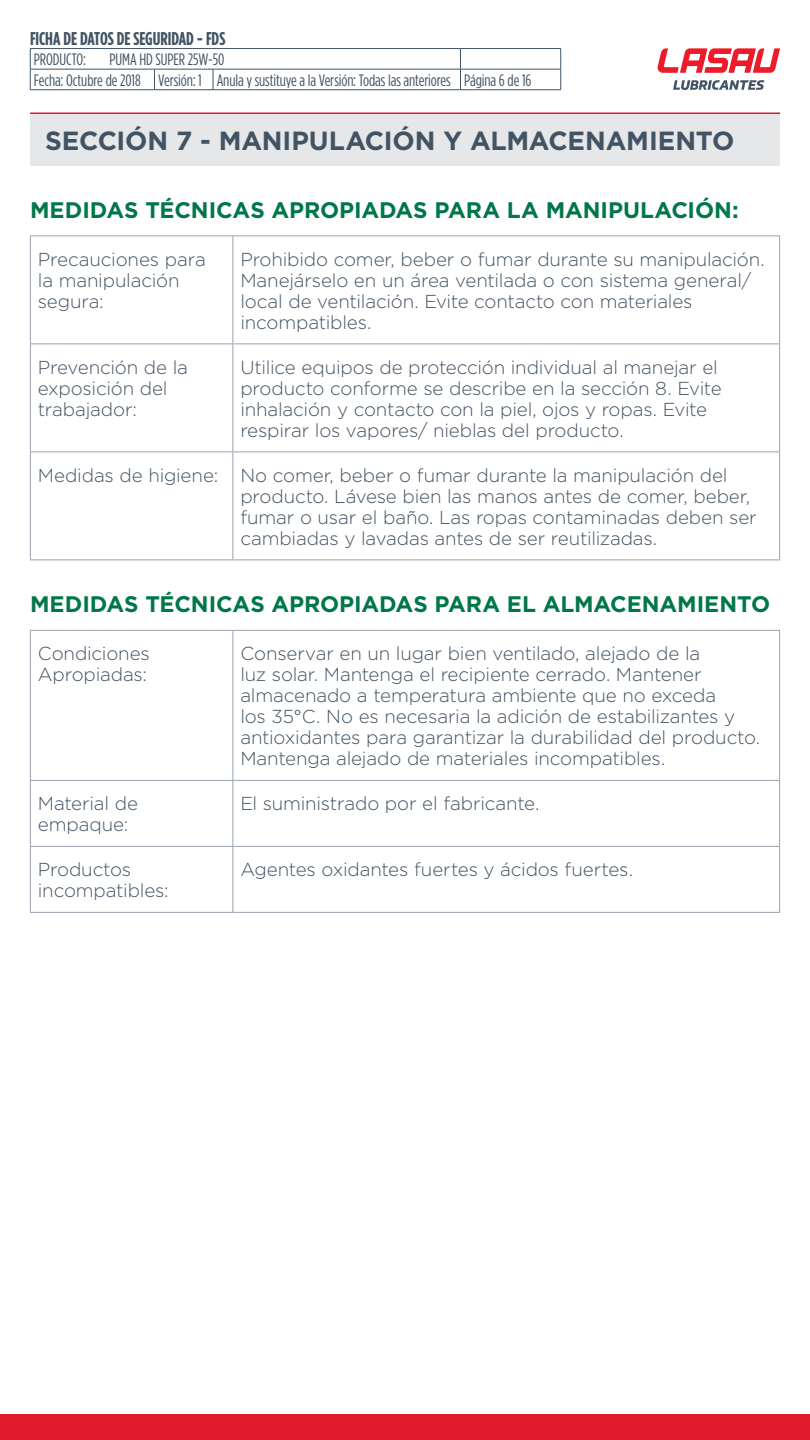
<style>
.page{position:relative;width:810px;height:1440px;background:#fff}
.page>*{position:absolute;margin:0;border:0;box-sizing:border-box;transform-origin:0 0}
.t1{font:700 26.25px "Gotham";letter-spacing:-.01em;color:#425364}
.t2{font:700 22.5px "Gotham";letter-spacing:-.005em;color:#007749}
.t3{font:300 18.75px/21px "Gotham";letter-spacing:-.01em;color:#425364}
.t4{font:700 18.45px "Gotham Cond";letter-spacing:-.005em;color:#425364}
.t5{font:16.5px/20.6px "Gotham Cond";letter-spacing:-.005em;color:#425364}
</style>
<div class="page">
<div style="left:0;top:1414px;width:810px;height:26px;background:#df1a2a"></div>
<svg style="left:657px;top:48px;width:123px;height:25px"></svg>
<svg style="left:673px;top:80px;width:91px;height:10px"></svg>
<hr style="left:30px;top:48px;width:76px;height:1px;background:#425364">
<hr style="left:106px;top:48px;width:48px;height:1px;background:#425364">
<hr style="left:154px;top:48px;width:59px;height:1px;background:#425364">
<hr style="left:213px;top:48px;width:247px;height:1px;background:#425364">
<hr style="left:460px;top:48px;width:101px;height:1px;background:#425364">
<hr style="left:30px;top:69px;width:76px;height:1px;background:#425364">
<svg style="left:30px;top:49px;width:1px;height:40px"></svg>
<hr style="left:106px;top:69px;width:48px;height:1px;background:#425364">
<hr style="left:154px;top:69px;width:59px;height:1px;background:#425364">
<svg style="left:154px;top:69px;width:1px;height:20px"></svg>
<hr style="left:213px;top:69px;width:247px;height:1px;background:#425364">
<svg style="left:213px;top:69px;width:1px;height:20px"></svg>
<hr style="left:460px;top:69px;width:101px;height:1px;background:#425364">
<svg style="left:460px;top:49px;width:1px;height:40px"></svg>
<svg style="left:560px;top:49px;width:1px;height:40px"></svg>
<hr style="left:30px;top:89px;width:76px;height:1px;background:#425364">
<hr style="left:106px;top:89px;width:48px;height:1px;background:#425364">
<hr style="left:154px;top:89px;width:59px;height:1px;background:#425364">
<hr style="left:213px;top:89px;width:247px;height:1px;background:#425364">
<hr style="left:460px;top:89px;width:101px;height:1px;background:#425364">
<div style="left:30px;top:113px;width:750px;height:53px;background:#e6e7e9"></div>
<hr style="left:30px;top:112px;width:750px;height:2px;background:#df1a2a">
<hr style="left:30px;top:236px;width:203px;height:1px;background:#98a2ae">
<hr style="left:30px;top:236px;width:1px;height:107px;background:#98a2ae">
<hr style="left:233px;top:236px;width:547px;height:1px;background:#98a2ae">
<hr style="left:232px;top:236px;width:1px;height:107px;background:#98a2ae">
<hr style="left:779px;top:236px;width:1px;height:107px;background:#98a2ae">
<hr style="left:30px;top:343px;width:203px;height:1px;background:#98a2ae">
<hr style="left:30px;top:344px;width:1px;height:107px;background:#98a2ae">
<hr style="left:233px;top:343px;width:547px;height:1px;background:#98a2ae">
<hr style="left:232px;top:344px;width:1px;height:107px;background:#98a2ae">
<hr style="left:779px;top:344px;width:1px;height:107px;background:#98a2ae">
<hr style="left:30px;top:451px;width:203px;height:1px;background:#98a2ae">
<hr style="left:30px;top:452px;width:1px;height:107px;background:#98a2ae">
<hr style="left:233px;top:451px;width:547px;height:1px;background:#98a2ae">
<hr style="left:232px;top:452px;width:1px;height:107px;background:#98a2ae">
<hr style="left:779px;top:452px;width:1px;height:107px;background:#98a2ae">
<hr style="left:30px;top:559px;width:203px;height:1px;background:#98a2ae">
<hr style="left:233px;top:559px;width:547px;height:1px;background:#98a2ae">
<hr style="left:30px;top:630px;width:203px;height:1px;background:#98a2ae">
<hr style="left:30px;top:631px;width:1px;height:149px;background:#98a2ae">
<hr style="left:233px;top:630px;width:547px;height:1px;background:#98a2ae">
<hr style="left:232px;top:631px;width:1px;height:149px;background:#98a2ae">
<hr style="left:779px;top:631px;width:1px;height:149px;background:#98a2ae">
<hr style="left:30px;top:780px;width:203px;height:1px;background:#98a2ae">
<hr style="left:30px;top:781px;width:1px;height:65px;background:#98a2ae">
<hr style="left:233px;top:780px;width:547px;height:1px;background:#98a2ae">
<hr style="left:232px;top:781px;width:1px;height:65px;background:#98a2ae">
<hr style="left:779px;top:781px;width:1px;height:65px;background:#98a2ae">
<hr style="left:30px;top:846px;width:203px;height:1px;background:#98a2ae">
<hr style="left:30px;top:847px;width:1px;height:65px;background:#98a2ae">
<hr style="left:233px;top:846px;width:547px;height:1px;background:#98a2ae">
<hr style="left:232px;top:847px;width:1px;height:65px;background:#98a2ae">
<hr style="left:779px;top:847px;width:1px;height:65px;background:#98a2ae">
<hr style="left:30px;top:912px;width:203px;height:1px;background:#98a2ae">
<hr style="left:233px;top:912px;width:547px;height:1px;background:#98a2ae">
<p class="t4" style="left:30px;top:27px;width:197px">FICHA DE DATOS DE SEGURIDAD - FDS</p>
<p class="t5" style="left:34px;top:49px;width:54px">PRODUCTO:</p>
<p class="t5" style="left:34px;top:49px;width:499px;text-indent:76px">PUMA HD SUPER 25W-50<br>Fecha: Octubre de 2018 Versión: 1 Anula y sustituye a la Versión: Todas las anteriores Página 6 de 16</p>
<h1 class="t1" style="left:45px;top:123px;width:691px">SECCIÓN 7 - MANIPULACIÓN Y ALMACENAMIENTO</h1>
<p class="t2" style="left:30px;top:195px;width:710px">MEDIDAS TÉCNICAS APROPIADAS PARA LA MANIPULACIÓN:</p>
<p class="t3" style="left:38px;top:248px;width:169px">Precauciones para la manipulación segura:</p>
<p class="t3" style="left:240px;top:248px;width:526px">Prohibido comer, beber o fumar durante su manipulación.<br>Manejárselo en un área ventilada o con sistema general/ local de ventilación. Evite contacto con materiales incompatibles.</p>
<p class="t3" style="left:38px;top:356px;width:152px">Prevención de la exposición del trabajador:</p>
<p class="t3" style="left:240px;top:356px;width:483px">Utilice equipos de protección individual al manejar el producto conforme se describe en la sección 8. Evite inhalación y contacto con la piel, ojos y ropas. Evite respirar los vapores/ nieblas del producto.</p>
<p class="t3" style="left:240px;top:464px;width:518px;text-indent:-202px">Medidas de higiene: No comer, beber o fumar durante la manipulación del producto. Lávese bien las manos antes de comer, beber, fumar o usar el baño. Las ropas contaminadas deben ser cambiadas y lavadas antes de ser reutilizadas.</p>
<p class="t2" style="left:30px;top:589px;width:742px">MEDIDAS TÉCNICAS APROPIADAS PARA EL ALMACENAMIENTO</p>
<p class="t3" style="left:38px;top:643px;width:113px">Condiciones<br>Apropiadas:</p>
<p class="t3" style="left:240px;top:643px;width:521px">Conservar en un lugar bien ventilado, alejado de la<br>luz solar. Mantenga el recipiente cerrado. Mantener almacenado a temperatura ambiente que no exceda<br>los 35°C. No es necesaria la adición de estabilizantes y antioxidantes para garantizar la durabilidad del producto.<br>Mantenga alejado de materiales incompatibles.</p>
<p class="t3" style="left:38px;top:793px;width:102px">Material de empaque:</p>
<p class="t3" style="left:240px;top:793px;width:300px">El suministrado por el fabricante.</p>
<p class="t3" style="left:38px;top:859px;width:132px">Productos incompatibles:</p>
<p class="t3" style="left:240px;top:859px;width:394px">Agentes oxidantes fuertes y ácidos fuertes.</p>
</div>
